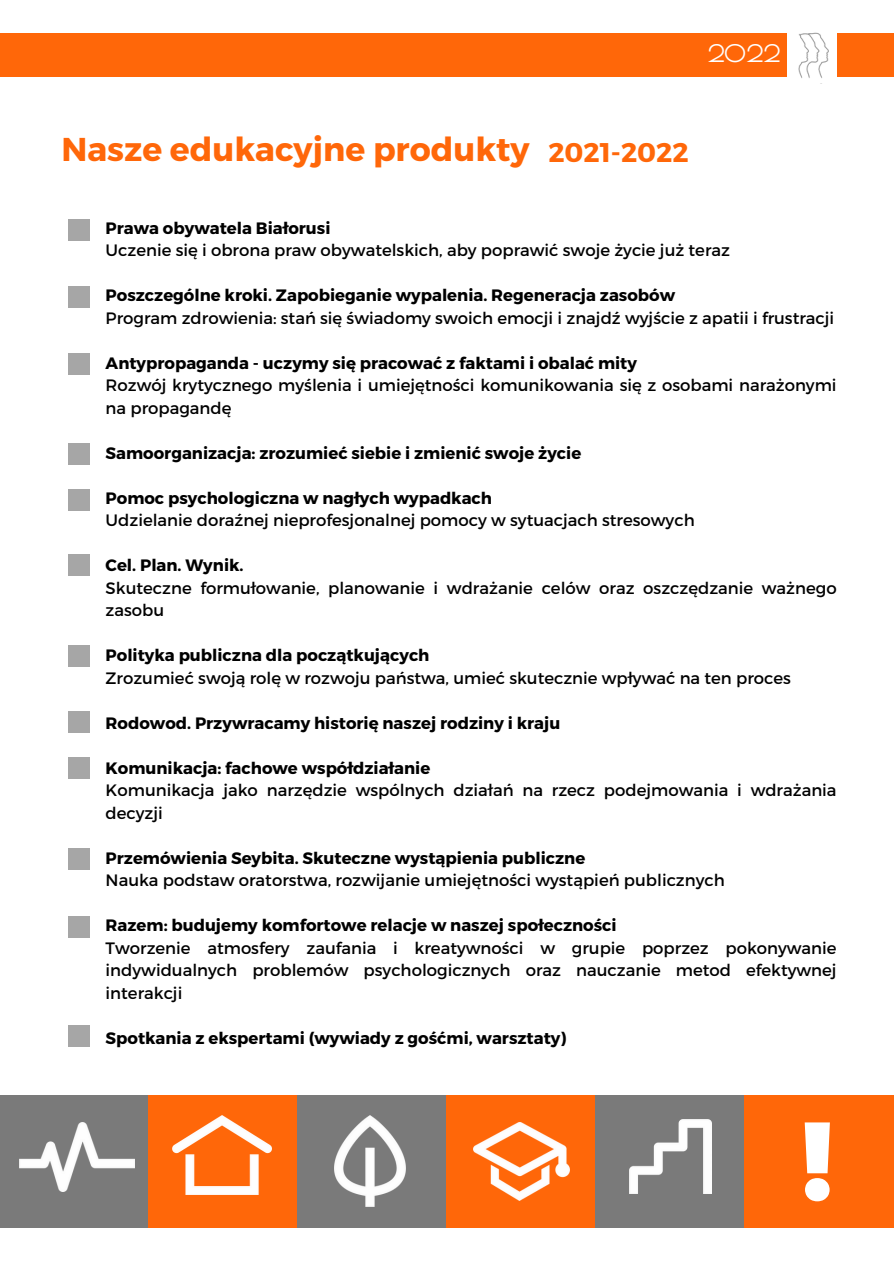
<style>
.page{position:relative;width:894px;height:1264px;background:#fff}
.page>*{position:absolute;margin:0;border:0;box-sizing:border-box;transform-origin:0 0}
.t1{font:900 103.05px "Klein Text";color:#fff}
.t2{font:700 33px "Montserrat";color:#ff6709}
.t3{font:700 27px "Montserrat";color:#ff6709}
.t4{font:700 23.7px "Poiret One";color:#fff}
.t5{font:16.5px/22.5px "Montserrat";color:#000}
.t6{font:700 16.5px "Montserrat";color:#000}
</style>
<div class="page">
<div style="left:0;top:33px;width:786px;height:44px;background:#ff6709"></div>
<img style="left:798px;top:32px;width:31px;height:46px">
<div style="left:836px;top:33px;width:57px;height:44px;background:#ff6709"></div>
<div style="left:0;top:1095px;width:149px;height:132px;background:#7a7a7a"></div>
<div style="left:149px;top:1095px;width:149px;height:132px;background:#ff6709"></div>
<div style="left:298px;top:1095px;width:148px;height:132px;background:#7a7a7a"></div>
<div style="left:446px;top:1095px;width:149px;height:132px;background:#ff6709"></div>
<div style="left:595px;top:1095px;width:149px;height:132px;background:#7a7a7a"></div>
<div style="left:68px;top:220px;width:21px;height:21px;background:#a6a6a6"></div>
<div style="left:68px;top:286px;width:21px;height:22px;background:#a6a6a6"></div>
<div style="left:68px;top:353px;width:21px;height:21px;background:#a6a6a6"></div>
<div style="left:68px;top:443px;width:21px;height:22px;background:#a6a6a6"></div>
<div style="left:68px;top:489px;width:21px;height:21px;background:#a6a6a6"></div>
<div style="left:68px;top:554px;width:21px;height:22px;background:#a6a6a6"></div>
<div style="left:68px;top:645px;width:21px;height:22px;background:#a6a6a6"></div>
<div style="left:68px;top:710px;width:21px;height:22px;background:#a6a6a6"></div>
<div style="left:68px;top:757px;width:21px;height:21px;background:#a6a6a6"></div>
<div style="left:68px;top:848px;width:21px;height:21px;background:#a6a6a6"></div>
<div style="left:68px;top:916px;width:21px;height:21px;background:#a6a6a6"></div>
<div style="left:68px;top:1025px;width:21px;height:22px;background:#a6a6a6"></div>
<img style="left:173px;top:1115px;width:99px;height:79px">
<img style="left:473px;top:1122px;width:96px;height:78px">
<img style="left:334px;top:1115px;width:71px;height:91px">
<img style="left:20px;top:1122px;width:115px;height:69px">
<img style="left:629px;top:1119px;width:82px;height:74px">
<div style="left:744px;top:1095px;width:149px;height:132px;background:#ff6709"></div>
<p class="t4" style="left:707px;top:40px;width:74px">2022</p>
<h3 class="t2" style="left:61px;top:127px;width:469px">Nasze edukacyjne produkty</h3>
<h4 class="t3" style="left:548px;top:134px;width:142px">2021-2022</h4>
<h1 class="t6" style="left:106px;top:217px;width:226px">Prawa obywatela Białorusi</h1>
<h2 class="t5" style="left:106px;top:238px;width:625px">Uczenie się i obrona praw obywatelskich, aby poprawić swoje życie już teraz</h2>
<p class="t6" style="left:106px;top:284px;width:571px">Poszczególne kroki. Zapobieganie wypalenia. Regeneracja zasobów</p>
<p class="t5" style="left:106px;top:306px;width:730px">Program zdrowienia: stań się świadomy swoich emocji i znajdź wyjście z apatii i frustracji</p>
<p class="t6" style="left:106px;top:352px;width:532px">Antypropaganda - uczymy się pracować z faktami i obalać mity</p>
<p class="t5" style="left:106px;top:373px;width:732px">Rozwój krytycznego myślenia i umiejętności komunikowania się z osobami narażonymi na propagandę</p>
<p class="t6" style="left:106px;top:442px;width:477px">Samoorganizacja: zrozumieć siebie i zmienić swoje życie</p>
<p class="t6" style="left:106px;top:487px;width:388px">Pomoc psychologiczna w nagłych wypadkach</p>
<h4 class="t5" style="left:106px;top:508px;width:590px">Udzielanie doraźnej nieprofesjonalnej pomocy w sytuacjach stresowych</h4>
<p class="t6" style="left:106px;top:554px;width:139px">Cel. Plan. Wynik.</p>
<p class="t5" style="left:106px;top:576px;width:732px">Skuteczne formułowanie, planowanie i wdrażanie celów oraz oszczędzanie ważnego zasobu</p>
<p class="t6" style="left:106px;top:644px;width:325px">Polityka publiczna dla początkujących</p>
<p class="t5" style="left:106px;top:666px;width:686px">Zrozumieć swoją rolę w rozwoju państwa, umieć skutecznie wpływać na ten proces</p>
<p class="t6" style="left:106px;top:712px;width:456px">Rodowod. Przywracamy historię naszej rodziny i kraju</p>
<p class="t6" style="left:106px;top:757px;width:326px">Komunikacja: fachowe współdziałanie</p>
<h4 class="t5" style="left:106px;top:778px;width:732px">Komunikacja jako narzędzie wspólnych działań na rzecz podejmowania i wdrażania decyzji</h4>
<p class="t6" style="left:106px;top:847px;width:481px">Przemówienia Seybita. Skuteczne wystąpienia publiczne</p>
<p class="t5" style="left:106px;top:868px;width:620px">Nauka podstaw oratorstwa, rozwijanie umiejętności wystąpień publicznych</p>
<p class="t6" style="left:106px;top:914px;width:512px">Razem: budujemy komfortowe relacje w naszej społeczności</p>
<p class="t5" style="left:106px;top:936px;width:732px;text-align:justify">Tworzenie atmosfery zaufania i kreatywności w grupie poprzez pokonywanie indywidualnych problemów psychologicznych oraz nauczanie metod efektywnej interakcji</p>
<p class="t6" style="left:106px;top:1027px;width:462px">Spotkania z ekspertami (wywiady z gośćmi, warsztaty)</p>
<p class="t1" style="left:799px;top:1108px;width:38px">!</p>
</div>
